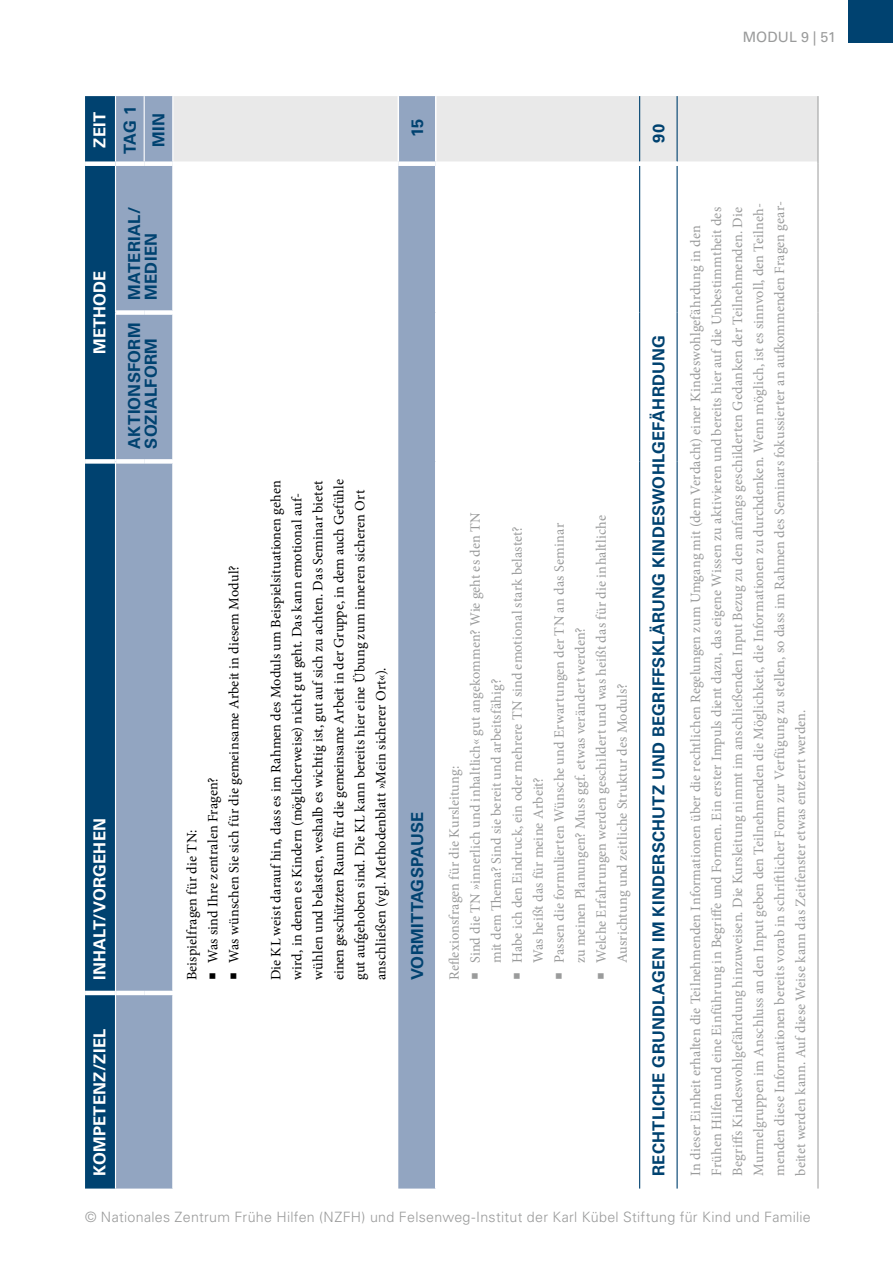
<style>
.page{position:relative;width:893px;height:1263px;background:#fff}
.page>*{position:absolute;margin:0;border:0;box-sizing:border-box;transform-origin:0 0}
.t1{font:700 16.5px/16.5px "Univers LT Std";letter-spacing:.015em;color:#004270}
.t2{font:700 16.5px "Univers LT Std";letter-spacing:.01em;color:#fff}
.t3{font:14.25px/21px "Minion Pro";letter-spacing:.005em;color:#9a9b9b}
.t4{font:14.25px/21px "Minion Pro";letter-spacing:.005em;color:#000}
.t5{font:300 14.25px "Univers LT Std";letter-spacing:.02em;color:#9a9b9b}
.t6{font:14.25px "Univers LT Std";letter-spacing:.005em;color:#9a9b9b}
.s1{font-size:19.5px}
</style>
<div class="page">
<div style="left:848px;top:0;width:45px;height:43px;background:#004270"></div>
<div style="left:85px;top:96px;width:30px;height:1092px;background:#004270"></div>
<svg style="left:116px;top:96px;width:319px;height:1092px"></svg>
<div style="left:173px;top:96px;width:645px;height:65px;background:#e9e9e9"></div>
<div style="left:640px;top:96px;width:37px;height:68px;background:#e9e9e9"></div>
<hr style="left:172px;top:995px;width:1px;height:193px;background:#fff">
<hr style="left:172px;top:464px;width:1px;height:527px;background:#fff">
<hr style="left:172px;top:315px;width:1px;height:144px;background:#fff">
<hr style="left:172px;top:166px;width:1px;height:144px;background:#fff">
<hr style="left:85px;top:991px;width:30px;height:4px;background:#fff">
<div style="left:85px;top:459px;width:30px;height:5px;background:#fff"></div>
<hr style="left:116px;top:991px;width:28px;height:4px;background:#fff">
<hr style="left:144px;top:991px;width:29px;height:4px;background:#fff">
<div style="left:116px;top:459px;width:28px;height:5px;background:#fff"></div>
<div style="left:144px;top:459px;width:29px;height:5px;background:#fff"></div>
<hr style="left:144px;top:96px;width:1px;height:65px;background:#fff">
<hr style="left:172px;top:96px;width:1px;height:65px;background:#fff">
<div style="left:116px;top:310px;width:28px;height:5px;background:#fff"></div>
<div style="left:144px;top:310px;width:29px;height:5px;background:#fff"></div>
<hr style="left:435px;top:96px;width:1px;height:65px;background:#fff">
<div style="left:398px;top:161px;width:38px;height:5px;background:#fff"></div>
<hr style="left:677px;top:993px;width:1px;height:195px;background:#004270">
<hr style="left:677px;top:461px;width:1px;height:532px;background:#004270">
<hr style="left:677px;top:313px;width:1px;height:148px;background:#004270">
<hr style="left:677px;top:166px;width:1px;height:147px;background:#004270">
<hr style="left:677px;top:96px;width:1px;height:65px;background:#004270">
<hr style="left:639px;top:993px;width:1px;height:195px;background:#004270">
<hr style="left:639px;top:461px;width:1px;height:532px;background:#004270">
<hr style="left:639px;top:313px;width:1px;height:148px;background:#004270">
<hr style="left:639px;top:166px;width:1px;height:147px;background:#004270">
<hr style="left:639px;top:96px;width:1px;height:65px;background:#004270">
<hr style="left:398px;top:96px;width:1px;height:65px;background:#fff">
<hr style="left:818px;top:993px;width:1px;height:195px;background:#9a9b9b">
<hr style="left:818px;top:461px;width:1px;height:532px;background:#9a9b9b">
<hr style="left:818px;top:313px;width:1px;height:148px;background:#9a9b9b">
<hr style="left:818px;top:164px;width:1px;height:149px;background:#9a9b9b">
<hr style="left:818px;top:96px;width:1px;height:68px;background:#9a9b9b">
<div style="left:173px;top:161px;width:225px;height:5px;background:#fff"></div>
<div style="left:640px;top:161px;width:37px;height:5px;background:#fff"></div>
<div style="left:85px;top:161px;width:31px;height:5px;background:#fff"></div>
<div style="left:116px;top:161px;width:28px;height:5px;background:#fff"></div>
<div style="left:144px;top:161px;width:29px;height:5px;background:#fff"></div>
<p class="t2" style="left:90px;top:147px;width:37px;rotate:-90deg">ZEIT</p>
<p class="t1" style="left:116px;top:154px;width:49px;line-height:28.7px;text-align:center;rotate:-90deg">TAG 1<br>MIN</p>
<p class="t2" style="left:90px;top:354px;width:85px;rotate:-90deg">METHODE</p>
<p class="t1" style="left:126px;top:300px;width:94px;rotate:-90deg">MATERIAL/<br>MEDIEN</p>
<p class="t1" style="left:126px;top:449px;width:128px;rotate:-90deg">AKTIONSFORM<br>SOZIALFORM</p>
<p class="t2" style="left:90px;top:980px;width:164px;rotate:-90deg">INHALT/VORGEHEN</p>
<p class="t2" style="left:90px;top:1176px;width:148px;rotate:-90deg">KOMPETENZ/ZIEL</p>
<p class="t4" style="left:224px;top:980px;width:416px;rotate:-90deg"><span class="s1">■</span> Was wünschen Sie sich für die gemeinsame Arbeit in diesem Modul?</p>
<p class="t4" style="left:203px;top:980px;width:204px;rotate:-90deg"><span class="s1">■</span> Was sind Ihre zentralen Fragen?</p>
<p class="t4" style="left:182px;top:980px;width:152px;rotate:-90deg">Beispielfragen für die TN:</p>
<p class="t6" style="left:743px;top:29px;width:95px">MODUL 9 | 51</p>
<p class="t1" style="left:409px;top:137px;width:20px;rotate:-90deg">15</p>
<p class="t1" style="left:650px;top:143px;width:20px;rotate:-90deg">90</p>
<p class="t4" style="left:266px;top:980px;width:502px;rotate:-90deg">Die KL weist darauf hin, dass es im Rahmen des Moduls um Beispielsituationen gehen wird, in denen es Kindern (möglicherweise) nicht gut geht. Das kann emotional auf&shy;wühlen und belasten, weshalb es wichtig ist, gut auf sich zu achten. Das Seminar bietet einen geschützten Raum für die gemeinsame Arbeit in der Gruppe, in dem auch Gefühle gut aufgehoben sind. Die KL kann bereits hier eine Übung zum inneren sicheren Ort anschließen (vgl. Methodenblatt »Mein sicherer Ort«).</p>
<p class="t1" style="left:409px;top:980px;width:170px;rotate:-90deg">VORMITTAGSPAUSE</p>
<p class="t3" style="left:465px;top:963px;width:452px;text-indent:-17px;rotate:-90deg"><span class="s1">■</span> Sind die TN »innerlich und inhaltlich« gut angekommen? Wie geht es den TN mit dem Thema? Sind sie bereit und arbeitsfähig?</p>
<p class="t3" style="left:507px;top:963px;width:438px;text-indent:-17px;rotate:-90deg"><span class="s1">■</span> Habe ich den Eindruck, ein oder mehrere TN sind emotional stark belastet?<br>Was heißt das für meine Arbeit?</p>
<p class="t3" style="left:549px;top:963px;width:441px;text-indent:-17px;rotate:-90deg"><span class="s1">■</span> Passen die formulierten Wünsche und Erwartungen der TN an das Seminar zu meinen Planungen? Muss ggf. etwas verändert werden?</p>
<p class="t3" style="left:591px;top:963px;width:449px;text-indent:-17px;rotate:-90deg"><span class="s1">■</span> Welche Erfahrungen werden geschildert und was heißt das für die inhaltliche<br>Ausrichtung und zeitliche Struktur des Moduls?</p>
<p class="t3" style="left:444px;top:980px;width:216px;rotate:-90deg">Reflexionsfragen für die Kursleitung:</p>
<p class="t1" style="left:650px;top:1176px;width:842px;rotate:-90deg">RECHTLICHE GRUNDLAGEN IM KINDERSCHUTZ UND BEGRIFFSKLÄRUNG KINDESWOHLGEFÄHRDUNG</p>
<p class="t3" style="left:685px;top:1176px;width:976px;rotate:-90deg">In dieser Einheit erhalten die Teilnehmenden Informationen über die rechtlichen Regelungen zum Umgang mit (dem Verdacht) einer Kindeswohlgefährdung in den Frühen Hilfen und eine Einführung in Begriffe und Formen. Ein erster Impuls dient dazu, das eigene Wissen zu aktivieren und bereits hier auf die Unbestimmtheit des Begriffs Kindeswohlgefährdung hinzuweisen. Die Kursleitung nimmt im anschließenden Input Bezug zu den anfangs geschilderten Gedanken der Teilnehmenden. Die Murmelgruppen im Anschluss an den Input geben den Teilnehmenden die Möglichkeit, die Informationen zu durchdenken. Wenn möglich, ist es sinnvoll, den Teilneh&shy;menden diese Informationen bereits vorab in schriftlicher Form zur Verfügung zu stellen, so dass im Rahmen des Seminars fokussierter an aufkommenden Fragen gear&shy;beitet werden kann. Auf diese Weise kann das Zeitfenster etwas entzerrt werden.</p>
<p class="t5" style="left:85px;top:1208px;width:727px">© Nationales Zentrum Frühe Hilfen (NZFH) und Felsenweg-Institut der Karl Kübel Stiftung für Kind und Familie</p>
</div>
